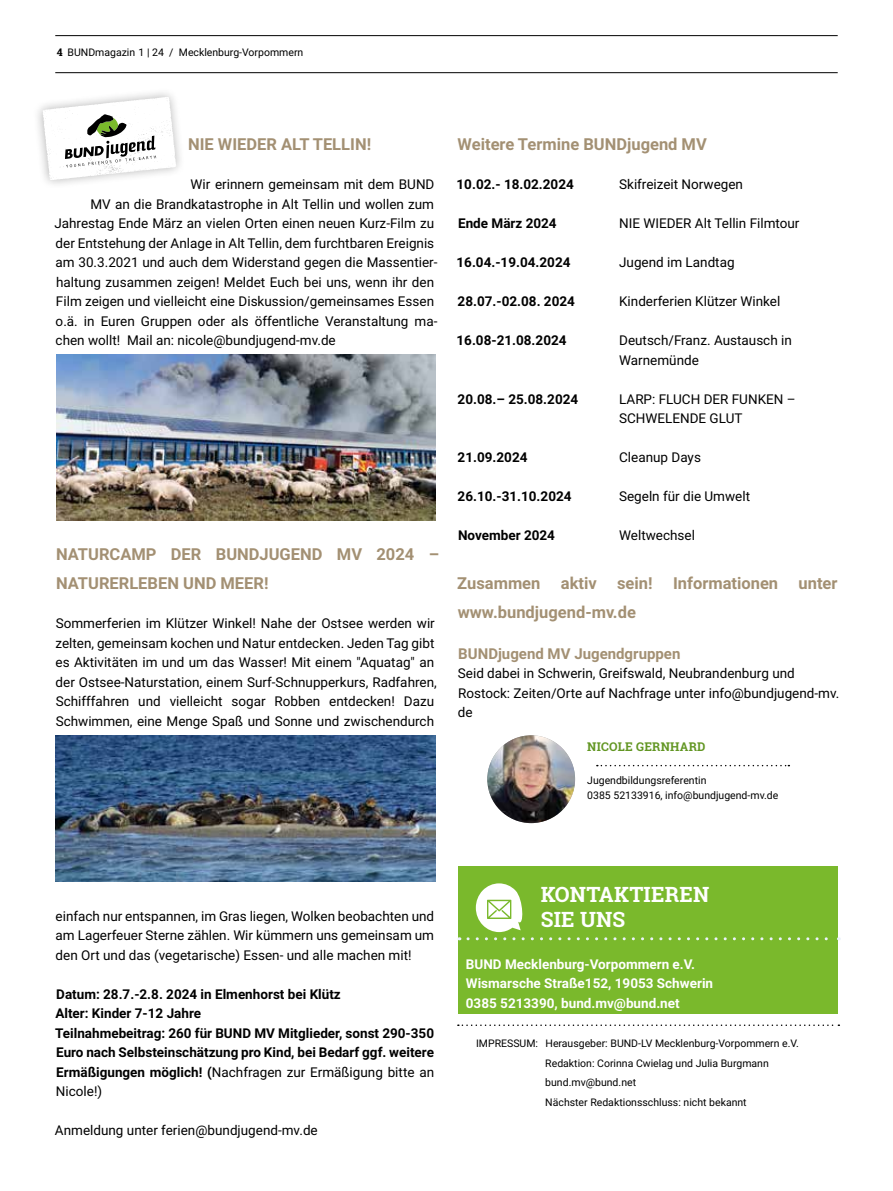
<style>
.page{position:relative;width:893px;height:1191px;background:#fff}
.page>*{position:absolute;margin:0;border:0;box-sizing:border-box;transform-origin:0 0}
.t1{font:700 21px/25.5px "Roboto Slab";letter-spacing:.01em;color:#fff}
.t2{font:700 16.5px/29.2px "Roboto";color:#a39073}
.t3{font:700 15px "Roboto";color:#a39073}
.t4{font:13.5px/19.5px "Roboto";color:#000}
.t5{font:700 13.5px/19.5px "Roboto";color:#000}
.t6{font:700 13.5px/19.5px "Roboto";color:#fff}
.t7{font:700 12px "Roboto Slab";letter-spacing:.02em;color:#629623}
.t8{font:10.5px/19.5px "Roboto";color:#000}
.s1{font-family:"Roboto Slab";font-weight:700}
.s2{font-weight:400}
</style>
<div class="page">
<svg style="left:458px;top:1024px;width:381px;height:2px"></svg>
<img style="left:487px;top:735px;width:88px;height:88px;border-radius:44px">
<svg style="left:597px;top:765px;width:192px;height:1px"></svg>
<div style="left:458px;top:866px;width:380px;height:147px;background:#7ab92c"></div>
<svg style="left:468px;top:883px;width:371px;height:57px"></svg>
<div style="left:33px;top:87px;width:153px;height:103px;background:#000;opacity:.3"></div>
<svg style="left:43px;top:97px;width:133px;height:83px"></svg>
<img style="left:57px;top:355px;width:379px;height:166px">
<img style="left:55px;top:735px;width:381px;height:146px">
<hr style="left:55px;top:72px;width:783px;height:1px;background:#000">
<hr style="left:55px;top:35px;width:783px;height:1px;background:#000">
<p class="t8" style="left:57px;top:42px;width:248px"><span class="s1">4</span> BUNDmagazin 1 | 24 / Mecklenburg-Vorpommern</p>
<p class="t2" style="left:188px;top:129px;width:185px">NIE WIEDER ALT TELLIN!</p>
<p class="t4" style="left:191px;top:174px;width:245px">Wir erinnern gemeinsam mit dem BUND</p>
<p class="t4" style="left:90px;top:194px;width:345px">MV an die Brandkatastrophe in Alt Tellin und wollen zum</p>
<p class="t4" style="left:54px;top:213px;width:381px">Jahrestag Ende März an vielen Orten einen neuen Kurz-Film zu</p>
<p class="t4" style="left:56px;top:232px;width:380px">der Entstehung der Anlage in Alt Tellin, dem furchtbaren Ereignis</p>
<p class="t4" style="left:56px;top:252px;width:383px">am 30.3.2021 und auch dem Widerstand gegen die Massentier-</p>
<p class="t4" style="left:56px;top:271px;width:379px">haltung zusammen zeigen! Meldet Euch bei uns, wenn ihr den</p>
<p class="t4" style="left:56px;top:291px;width:380px">Film zeigen und vielleicht eine Diskussion/gemeinsames Essen</p>
<p class="t4" style="left:56px;top:310px;width:383px">o.ä. in Euren Gruppen oder als öffentliche Veranstaltung ma-</p>
<p class="t4" style="left:56px;top:330px;width:282px">chen wollt! Mail an: nicole@bundjugend-mv.de</p>
<p class="t2" style="left:56px;top:538px;width:385px">NATURCAMP DER BUNDJUGEND MV 2024 –<br>NATURERLEBEN UND MEER!</p>
<p class="t4" style="left:55px;top:613px;width:383px">Sommerferien im Klützer Winkel! Nahe der Ostsee werden wir zelten, gemeinsam kochen und Natur entdecken. Jeden Tag gibt es Aktivitäten im und um das Wasser! Mit einem "Aquatag" an der Ostsee-Naturstation, einem Surf-Schnupperkurs, Radfahren, Schifffahren und vielleicht sogar Robben entdecken! Dazu Schwimmen, eine Menge Spaß und Sonne und zwischendurch</p>
<p class="t2" style="left:458px;top:129px;width:251px">Weitere Termine BUNDjugend MV</p>
<p class="t5" style="left:457px;top:174px;width:119px">10.02.- 18.02.2024</p>
<p class="t4" style="left:619px;top:174px;width:125px">Skifreizeit Norwegen</p>
<p class="t5" style="left:458px;top:213px;width:100px">Ende März 2024</p>
<p class="t4" style="left:619px;top:213px;width:182px">NIE WIEDER Alt Tellin Filmtour</p>
<p class="t5" style="left:457px;top:252px;width:115px">16.04.-19.04.2024</p>
<p class="t4" style="left:619px;top:252px;width:117px">Jugend im Landtag</p>
<p class="t5" style="left:458px;top:291px;width:119px">28.07.-02.08. 2024</p>
<p class="t4" style="left:619px;top:291px;width:163px">Kinderferien Klützer Winkel</p>
<p class="t5" style="left:457px;top:330px;width:111px">16.08-21.08.2024</p>
<p class="t4" style="left:619px;top:330px;width:174px">Deutsch/Franz. Austausch in<br>Warnemünde</p>
<p class="t5" style="left:458px;top:389px;width:122px">20.08.– 25.08.2024</p>
<p class="t4" style="left:619px;top:389px;width:178px">LARP: FLUCH DER FUNKEN –<br>SCHWELENDE GLUT</p>
<p class="t5" style="left:458px;top:447px;width:71px">21.09.2024</p>
<p class="t4" style="left:619px;top:447px;width:83px">Cleanup Days</p>
<p class="t5" style="left:458px;top:486px;width:115px">26.10.-31.10.2024</p>
<p class="t4" style="left:619px;top:486px;width:132px">Segeln für die Umwelt</p>
<p class="t5" style="left:458px;top:525px;width:98px">November 2024</p>
<p class="t4" style="left:619px;top:525px;width:77px">Weltwechsel</p>
<p class="t2" style="left:457px;top:568px;width:382px">Zusammen aktiv sein! Informationen unter www.bundjugend-mv.de</p>
<p class="t3" style="left:458px;top:643px;width:224px">BUNDjugend MV Jugendgruppen</p>
<p class="t4" style="left:458px;top:663px;width:383px">Seid dabei in Schwerin, Greifswald, Neubrandenburg und<br>Rostock: Zeiten/Orte auf Nachfrage unter info@bundjugend-mv. de</p>
<p class="t7" style="left:587px;top:739px;width:120px">NICOLE GERNHARD</p>
<p class="t8" style="left:587px;top:772px;width:193px;line-height:15px">Jugendbildungsreferentin<br>0385 52133916, info@bundjugend-mv.de</p>
<p class="t4" style="left:56px;top:905px;width:380px;text-align:justify">einfach nur entspannen, im Gras liegen, Wolken beobachten und am Lagerfeuer Sterne zählen. Wir kümmern uns gemeinsam um den Ort und das (vegetarische) Essen- und alle machen mit!</p>
<p class="t5" style="left:55px;top:983px;width:380px">Datum: 28.7.-2.8. 2024 in Elmenhorst bei Klütz<br>Alter: Kinder 7-12 Jahre<br>Teilnahmebeitrag: 260 für BUND MV Mitglieder, sonst 290-350<br>Euro nach Selbsteinschätzung pro Kind, bei Bedarf ggf. weitere Ermäßigungen möglich! (<span class="s2">Nachfragen zur Ermäßigung bitte an Nicole!)</span></p>
<p class="t4" style="left:55px;top:1120px;width:264px">Anmeldung unter ferien@bundjugend-mv.de</p>
<h1 class="t1" style="left:541px;top:881px;width:170px">KONTAKTIEREN<br>SIE UNS</h1>
<p class="t6" style="left:466px;top:954px;width:249px">BUND Mecklenburg-Vorpommern e.V.<br>Wismarsche Straße152, 19053 Schwerin<br>0385 5213390, bund.mv@bund.net</p>
<p class="t8" style="left:545px;top:1033px;width:255px;text-indent:-69px">IMPRESSUM: Herausgeber: BUND-LV Mecklenburg-Vorpommern e.V.<br>Redaktion: Corinna Cwielag und Julia Burgmann bund.mv@bund.net<br>Nächster Redaktionsschluss: nicht bekannt</p>
</div>
